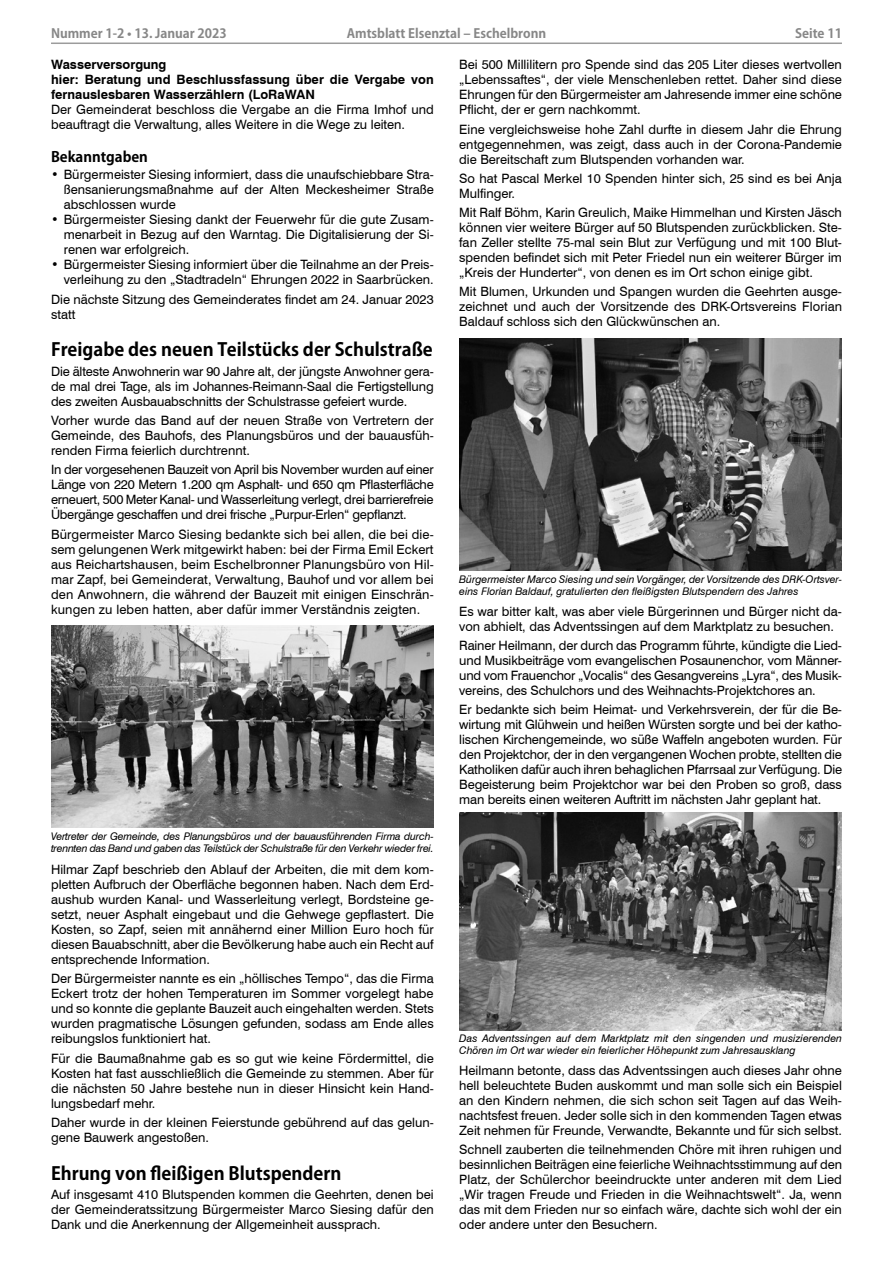
<style>
.page{position:relative;width:893px;height:1263px;background:#fff}
.page>*{position:absolute;margin:0;border:0;box-sizing:border-box;transform-origin:0 0}
.Überschrift2_Kozuka{font:700 18px "Koz Go Pro";color:#000}
.Überschrift_3_Kozuka{font:700 14.25px "Koz Go Pro";color:#000}
.Fließtext_8_5{font:12.9px/15px "Swiss 721 BT";color:#000;text-align:justify}
.Fließtext_8_5-2{font:700 12.9px/15px "Swiss 721 BT";color:#000}
.t1{font:700 12.75px "Koz Go Pro";color:#878787}
.Fließtext_8_5-3{font:italic 10.5px/12px "Swiss 721 BT";color:#000}
.Fließtext_8_5-4{font:italic 10.5px/12px "Swiss 721 BT";letter-spacing:-.02em;color:#000}
</style>
<div class="page">
<hr style="left:51px;top:43px;width:791px;height:1px;background:#9c9c9c">
<img style="left:51px;top:625px;width:383px;height:202px">
<img style="left:459px;top:338px;width:383px;height:232px">
<img style="left:459px;top:812px;width:383px;height:218px">
<p class="t1" style="left:51px;top:25px;width:177px">Nummer 1-2 • 13. Januar 2023</p>
<p class="t1" style="left:347px;top:25px;width:201px">Amtsblatt Elsenztal – Eschelbronn</p>
<p class="t1" style="left:795px;top:25px;width:48px">Seite 11</p>
<p class="Fließtext_8_5-2" style="left:51px;top:57px;width:117px">Wasserversorgung</p>
<p class="Fließtext_8_5-2" style="left:51px;top:72px;width:384px">hier: Beratung und Beschlussfassung über die Vergabe von fernauslesbaren Wasserzählern (LoRaWAN</p>
<p class="Fließtext_8_5" style="left:51px;top:102px;width:384px">Der Gemeinderat beschloss die Vergabe an die Firma Imhof und beauftragt die Verwaltung, alles Weitere in die Wege zu leiten.</p>
<p class="Überschrift_3_Kozuka" style="left:51px;top:147px;width:98px">Bekanntgaben</p>
<p class="Fließtext_8_5" style="left:64px;top:166px;width:371px;text-indent:-13px">• Bürgermeister Siesing informiert, dass die unaufschiebbare Stra&shy;ßensanierungsmaßnahme auf der Alten Meckesheimer Straße abschlossen wurde</p>
<p class="Fließtext_8_5" style="left:64px;top:212px;width:371px;text-indent:-13px">• Bürgermeister Siesing dankt der Feuerwehr für die gute Zusam&shy;menarbeit in Bezug auf den Warntag. Die Digitalisierung der Si&shy;renen war erfolgreich.</p>
<p class="Fließtext_8_5" style="left:51px;top:257px;width:384px;text-align:right">• Bürgermeister Siesing informiert über die Teilnahme an der Preis&shy;verleihung zu den „Stadtradeln“ Ehrungen 2022 in Saarbrücken.</p>
<p class="Fließtext_8_5" style="left:51px;top:291px;width:384px">Die nächste Sitzung des Gemeinderates findet am 24. Januar 2023 statt</p>
<p class="Überschrift2_Kozuka" style="left:51px;top:338px;width:383px">Freigabe des neuen Teilstücks der Schulstraße</p>
<p class="Fließtext_8_5" style="left:51px;top:363px;width:384px">Die älteste Anwohnerin war 90 Jahre alt, der jüngste Anwohner gera&shy;de mal drei Tage, als im Johannes-Reimann-Saal die Fertigstellung des zweiten Ausbauabschnitts der Schulstrasse gefeiert wurde.</p>
<p class="Fließtext_8_5" style="left:51px;top:412px;width:384px">Vorher wurde das Band auf der neuen Straße von Vertretern der Gemeinde, des Bauhofs, des Planungsbüros und der bauausfüh&shy;renden Firma feierlich durchtrennt.</p>
<p class="Fließtext_8_5" style="left:51px;top:462px;width:384px">In der vorgesehenen Bauzeit von April bis November wurden auf einer Länge von 220 Metern 1.200 qm Asphalt- und 650 qm Pflasterfläche erneuert, 500 Meter Kanal- und Wasserleitung verlegt, drei barrierefreie Übergänge geschaffen und drei frische „Purpur-Erlen“ gepflanzt.</p>
<p class="Fließtext_8_5" style="left:51px;top:526px;width:384px">Bürgermeister Marco Siesing bedankte sich bei allen, die bei die&shy;sem gelungenen Werk mitgewirkt haben: bei der Firma Emil Eckert aus Reichartshausen, beim Eschelbronner Planungsbüro von Hil&shy;mar Zapf, bei Gemeinderat, Verwaltung, Bauhof und vor allem bei den Anwohnern, die während der Bauzeit mit einigen Einschrän&shy;kungen zu leben hatten, aber dafür immer Verständnis zeigten.</p>
<p class="Fließtext_8_5" style="left:459px;top:57px;width:384px">Bei 500 Millilitern pro Spende sind das 205 Liter dieses wertvollen „Lebenssaftes“, der viele Menschenleben rettet. Daher sind diese Ehrungen für den Bürgermeister am Jahresende immer eine schöne Pflicht, der er gern nachkommt.</p>
<p class="Fließtext_8_5" style="left:459px;top:121px;width:384px">Eine vergleichsweise hohe Zahl durfte in diesem Jahr die Ehrung entgegennehmen, was zeigt, dass auch in der Corona-Pandemie die Bereitschaft zum Blutspenden vorhanden war.</p>
<p class="Fließtext_8_5" style="left:459px;top:170px;width:384px">So hat Pascal Merkel 10 Spenden hinter sich, 25 sind es bei Anja<br>Mulfinger.</p>
<p class="Fließtext_8_5" style="left:459px;top:205px;width:384px">Mit Ralf Böhm, Karin Greulich, Maike Himmelhan und Kirsten Jäsch können vier weitere Bürger auf 50 Blutspenden zurückblicken. Ste&shy;fan Zeller stellte 75-mal sein Blut zur Verfügung und mit 100 Blut&shy;spenden befindet sich mit Peter Friedel nun ein weiterer Bürger im „Kreis der Hunderter“, von denen es im Ort schon einige gibt.</p>
<p class="Fließtext_8_5" style="left:459px;top:284px;width:384px">Mit Blumen, Urkunden und Spangen wurden die Geehrten ausge&shy;zeichnet und auch der Vorsitzende des DRK-Ortsvereins Florian Baldauf schloss sich den Glückwünschen an.</p>
<p class="Fließtext_8_5-3" style="left:459px;top:572px;width:384px">Bürgermeister Marco Siesing und sein Vorgänger, der Vorsitzende des DRK-Ortsver&shy;eins Florian Baldauf, gratulierten den fleißigsten Blutspendern des Jahres</p>
<p class="Fließtext_8_5" style="left:459px;top:603px;width:384px">Es war bitter kalt, was aber viele Bürgerinnen und Bürger nicht da&shy;von abhielt, das Adventssingen auf dem Marktplatz zu besuchen.</p>
<p class="Fließtext_8_5" style="left:459px;top:637px;width:384px">Rainer Heilmann, der durch das Programm führte, kündigte die Lied&shy;und Musikbeiträge vom evangelischen Posaunenchor, vom Männer&shy;und vom Frauenchor „Vocalis“ des Gesangvereins „Lyra“, des Musik&shy;vereins, des Schulchors und des Weihnachts-Projektchores an.</p>
<p class="Fließtext_8_5" style="left:459px;top:702px;width:384px">Er bedankte sich beim Heimat- und Verkehrsverein, der für die Be&shy;wirtung mit Glühwein und heißen Würsten sorgte und bei der katho&shy;lischen Kirchengemeinde, wo süße Waffeln angeboten wurden. Für den Projektchor, der in den vergangenen Wochen probte, stellten die Katholiken dafür auch ihren behaglichen Pfarrsaal zur Verfügung. Die Begeisterung beim Projektchor war bei den Proben so groß, dass man bereits einen weiteren Auftritt im nächsten Jahr geplant hat.</p>
<p class="Fließtext_8_5-4" style="left:51px;top:829px;width:384px">Vertreter der Gemeinde, des Planungsbüros und der bauausführenden Firma durch&shy;trennten das Band und gaben das Teilstück der Schulstraße für den Verkehr wieder frei.</p>
<p class="Fließtext_8_5" style="left:51px;top:861px;width:384px">Hilmar Zapf beschrieb den Ablauf der Arbeiten, die mit dem kom&shy;pletten Aufbruch der Oberfläche begonnen haben. Nach dem Erd&shy;aushub wurden Kanal- und Wasserleitung verlegt, Bordsteine ge&shy;setzt, neuer Asphalt eingebaut und die Gehwege gepflastert. Die Kosten, so Zapf, seien mit annähernd einer Million Euro hoch für diesen Bauabschnitt, aber die Bevölkerung habe auch ein Recht auf entsprechende Information.</p>
<p class="Fließtext_8_5" style="left:51px;top:970px;width:384px">Der Bürgermeister nannte es ein „höllisches Tempo“, das die Firma Eckert trotz der hohen Temperaturen im Sommer vorgelegt habe und so konnte die geplante Bauzeit auch eingehalten werden. Stets wurden pragmatische Lösungen gefunden, sodass am Ende alles reibungslos funktioniert hat.</p>
<p class="Fließtext_8_5" style="left:51px;top:1050px;width:384px">Für die Baumaßnahme gab es so gut wie keine Fördermittel, die Kosten hat fast ausschließlich die Gemeinde zu stemmen. Aber für die nächsten 50 Jahre bestehe nun in dieser Hinsicht kein Hand&shy;lungsbedarf mehr.</p>
<p class="Fließtext_8_5" style="left:51px;top:1114px;width:384px">Daher wurde in der kleinen Feierstunde gebührend auf das gelun&shy;gene Bauwerk angestoßen.</p>
<p class="Überschrift2_Kozuka" style="left:51px;top:1161px;width:292px">Ehrung von fleißigen Blutspendern</p>
<p class="Fließtext_8_5" style="left:51px;top:1186px;width:384px">Auf insgesamt 410 Blutspenden kommen die Geehrten, denen bei der Gemeinderatssitzung Bürgermeister Marco Siesing dafür den Dank und die Anerkennung der Allgemeinheit aussprach.</p>
<p class="Fließtext_8_5-3" style="left:459px;top:1032px;width:384px">Das Adventssingen auf dem Marktplatz mit den singenden und musizierenden<br>Chören im Ort war wieder ein feierlicher Höhepunkt zum Jahresausklang</p>
<p class="Fließtext_8_5" style="left:459px;top:1062px;width:384px">Heilmann betonte, dass das Adventssingen auch dieses Jahr ohne hell beleuchtete Buden auskommt und man solle sich ein Beispiel an den Kindern nehmen, die sich schon seit Tagen auf das Weih&shy;nachtsfest freuen. Jeder solle sich in den kommenden Tagen etwas Zeit nehmen für Freunde, Verwandte, Bekannte und für sich selbst.</p>
<p class="Fließtext_8_5" style="left:459px;top:1141px;width:384px">Schnell zauberten die teilnehmenden Chöre mit ihren ruhigen und besinnlichen Beiträgen eine feierliche Weihnachtsstimmung auf den Platz, der Schülerchor beeindruckte unter anderen mit dem Lied „Wir tragen Freude und Frieden in die Weihnachtswelt“. Ja, wenn das mit dem Frieden nur so einfach wäre, dachte sich wohl der ein oder andere unter den Besuchern.</p>
</div>
